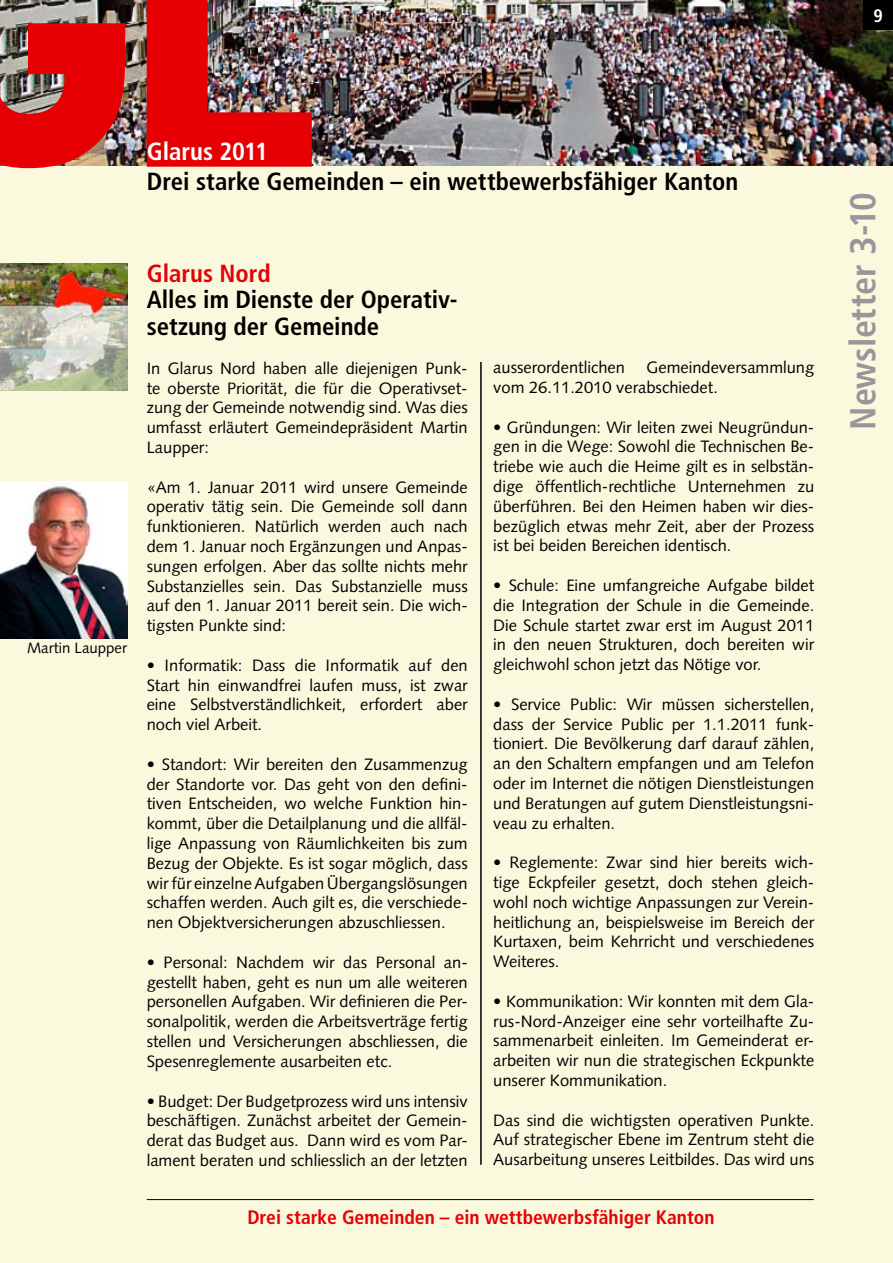
<style>
.page{position:relative;width:893px;height:1263px;background:#fff}
.page>*{position:absolute;margin:0;border:0;box-sizing:border-box;transform-origin:0 0}
.t1{font:700 condensed 36px "Frutiger";letter-spacing:-.005em;color:#97979b}
.t2{font:700 condensed 24.75px/26.2px "Frutiger";color:#000}
.t3{font:700 condensed 24.75px "Frutiger";letter-spacing:-.005em;color:#fff}
.t4{font:700 condensed 24.75px "Frutiger";color:#e60004}
.t5{font:700 condensed 19.5px "Frutiger";color:#e60004}
.t6{font:700 condensed 18px "Frutiger";color:#fff}
.t7{font:16.5px/19.8px "Syntax";color:#000;text-align:justify}
.t8{font:15px "Syntax";color:#000}
</style>
<div class="page">
<div style="left:0;top:157px;width:893px;height:1106px;background:#faf9de"></div>
<img style="left:125px;top:0;width:768px;height:166px">
<img style="left:0;top:0;width:125px;height:168px">
<img style="left:147px;top:0;width:165px;height:167px">
<div style="left:863px;top:0;width:30px;height:30px;background:#000"></div>
<hr style="left:480px;top:362px;width:2px;height:803px;background:#000">
<hr style="left:147px;top:1199px;width:667px;height:1px;background:#000">
<img style="left:0;top:264px;width:127px;height:126px">
<img style="left:0;top:482px;width:127px;height:157px">
<p class="t6" style="left:873px;top:5px;width:11px">9</p>
<h2 class="t3" style="left:147px;top:137px;width:123px">Glarus 2011</h2>
<h2 class="t2" style="left:147px;top:169px;width:593px">Drei starke Gemeinden – ein wettbewerbsfähiger Kanton</h2>
<p class="t8" style="left:27px;top:639px;width:102px">Martin Laupper</p>
<h2 class="t4" style="left:147px;top:259px;width:126px">Glarus Nord</h2>
<h2 class="t2" style="left:147px;top:287px;width:312px">Alles im Dienste der Operativ&shy;setzung der Gemeinde</h2>
<p class="t7" style="left:147px;top:358px;width:323px">In Glarus Nord haben alle diejenigen Punk&shy;te oberste Priorität, die für die Operativset&shy;zung der Gemeinde notwendig sind. Was dies umfasst erläutert Gemeindepräsident Martin Laupper:</p>
<p class="t7" style="left:147px;top:477px;width:323px">«Am 1. Januar 2011 wird unsere Gemeinde operativ tätig sein. Die Gemeinde soll dann funktionieren. Natürlich werden auch nach dem 1. Januar noch Ergänzungen und Anpas&shy;sungen erfolgen. Aber das sollte nichts mehr Substanzielles sein. Das Substanzielle muss auf den 1. Januar 2011 bereit sein. Die wich&shy;tigsten Punkte sind:</p>
<p class="t7" style="left:147px;top:655px;width:323px">• Informatik: Dass die Informatik auf den Start hin einwandfrei laufen muss, ist zwar eine Selbstverständlichkeit, erfordert aber noch viel Arbeit.</p>
<p class="t7" style="left:147px;top:754px;width:323px">• Standort: Wir bereiten den Zusammenzug der Standorte vor. Das geht von den defini&shy;tiven Entscheiden, wo welche Funktion hin&shy;kommt, über die Detailplanung und die allfäl&shy;lige Anpassung von Räumlichkeiten bis zum Bezug der Objekte. Es ist sogar möglich, dass wir für einzelne Aufgaben Übergangslösungen schaffen werden. Auch gilt es, die verschiede&shy;nen Objektversicherungen abzuschliessen.</p>
<p class="t7" style="left:147px;top:952px;width:323px">• Personal: Nachdem wir das Personal an&shy;gestellt haben, geht es nun um alle weiteren personellen Aufgaben. Wir definieren die Per&shy;sonalpolitik, werden die Arbeitsverträge fertig stellen und Versicherungen abschliessen, die Spesenreglemente ausarbeiten etc.</p>
<p class="t7" style="left:147px;top:1091px;width:323px">• Budget: Der Budgetprozess wird uns intensiv beschäftigen. Zunächst arbeitet der Gemein&shy;derat das Budget aus. Dann wird es vom Par&shy;lament beraten und schliesslich an der letzten</p>
<p class="t7" style="left:493px;top:358px;width:323px;text-indent:153px">Gemeindeversammlung vom 26.11.2010 verabschiedet.</p>
<p class="t7" style="left:493px;top:417px;width:323px">• Gründungen: Wir leiten zwei Neugründun&shy;gen in die Wege: Sowohl die Technischen Be&shy;triebe wie auch die Heime gilt es in selbstän&shy;dige öffentlich-rechtliche Unternehmen zu überführen. Bei den Heimen haben wir dies&shy;bezüglich etwas mehr Zeit, aber der Prozess ist bei beiden Bereichen identisch.</p>
<p class="t7" style="left:493px;top:575px;width:323px">• Schule: Eine umfangreiche Aufgabe bildet die Integration der Schule in die Gemeinde.<br>Die Schule startet zwar erst im August 2011 in den neuen Strukturen, doch bereiten wir gleichwohl schon jetzt das Nötige vor.</p>
<p class="t7" style="left:493px;top:694px;width:323px">• Service Public: Wir müssen sicherstellen, dass der Service Public per 1.1.2011 funk&shy;tioniert. Die Bevölkerung darf darauf zählen, an den Schaltern empfangen und am Telefon oder im Internet die nötigen Dienstleistungen und Beratungen auf gutem Dienstleistungsni&shy;veau zu erhalten.</p>
<p class="t7" style="left:493px;top:853px;width:323px">• Reglemente: Zwar sind hier bereits wich&shy;tige Eckpfeiler gesetzt, doch stehen gleich&shy;wohl noch wichtige Anpassungen zur Verein&shy;heitlichung an, beispielsweise im Bereich der Kurtaxen, beim Kehrricht und verschiedenes Weiteres.</p>
<p class="t7" style="left:493px;top:991px;width:323px">• Kommunikation: Wir konnten mit dem Gla&shy;rus-Nord-Anzeiger eine sehr vorteilhafte Zu&shy;sammenarbeit einleiten. Im Gemeinderat er&shy;arbeiten wir nun die strategischen Eckpunkte unserer Kommunikation.</p>
<p class="t7" style="left:493px;top:1110px;width:323px">Das sind die wichtigsten operativen Punkte.<br>Auf strategischer Ebene im Zentrum steht die Ausarbeitung unseres Leitbildes. Das wird uns</p>
<p class="t7" style="left:493px;top:358px;width:133px">ausserordentlichen</p>
<p class="t5" style="left:247px;top:1205px;width:469px">Drei starke Gemeinden – ein wettbewerbsfähiger Kanton</p>
<h1 class="t1" style="left:841px;top:429px;width:239px;rotate:-90deg">Newsletter 3-10</h1>
</div>
